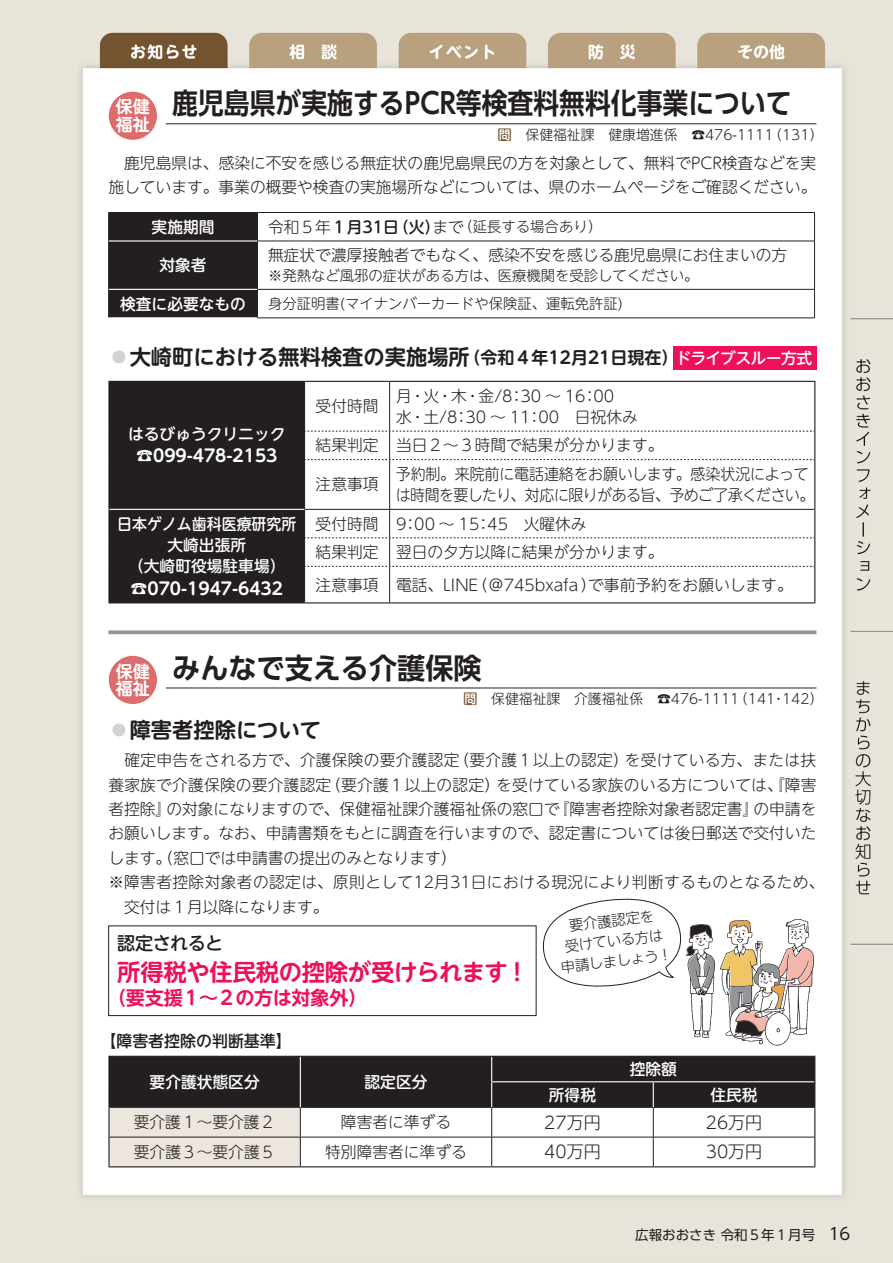
<style>
.page{position:relative;width:893px;height:1263px;background:#fff}
.page>*{position:absolute;margin:0;border:0;box-sizing:border-box;transform-origin:0 0}
.t1{font:700 28.65px "UD Shin Go Pr 6 De";color:#231f20;scale:.9 1}
.t2{font:700 28.65px "UD Shin Go Pr 6 De";color:#231f20}
.t3{font:700 23.4px "UD Shin M Go Pr 6 De";letter-spacing:-.015em;color:#ee1059}
.t4{font:700 21.3px "UD Shin M Go Pr 6 De";color:#231f20}
.t5{font:700 19.2px "UD Shin M Go Pr 6 De";letter-spacing:-.015em;color:#ee1059}
.t6{font:500 18px "UD Shin M Go Pr 6";letter-spacing:-.025em;color:#231f20}
.t7{font:700 16.95px/17.5px "UD Shin M Go Pr 6 De";color:#fff}
.t8{font:300 16.95px "UD Shin M Go Pr 6";color:#231f20}
.t9{font:700 16.95px "UD Shin M Go Pr 6 De";color:#231f20}
.t10{font:16.5px "UD Shin Go Pr 6";color:#231f20}
.t11{font:500 15.9px "UD Shin M Go Pr 6";color:#231f20}
.t12{font:300 15.75px/24.5px "UD Shin M Go Pr 6";color:#231f20}
.t13{font:300 15.75px "UD Shin M Go Pr 6";letter-spacing:.025em;color:#231f20}
.t14{font:500 15.75px "UD Shin M Go Pr 6";color:#fff}
.t15{font:300 15.75px "UD Shin M Go Pr 6";letter-spacing:-.035em;color:#231f20;scale:.95 1}
.t16{font:300 15.75px "UD Shin M Go Pr 6";color:#231f20;scale:.95 1}
.t17{font:500 15.75px/21.3px "UD Shin M Go Pr 6";color:#fff;text-align:center;scale:.95 1}
.t18{font:500 15.75px "UD Shin M Go Pr 6";color:#231f20}
.t19{font:500 15.75px "UD Shin M Go Pr 6";letter-spacing:-.04em;color:#fff}
.t20{font:300 14.4px/20.2px "UD Shin M Go Pr 6";color:#231f20}
.t21{font:300 13.8px "UD Shin M Go Pr 6";color:#231f20}
.t22{font:13.5px "UD Shin Go Pr 6";color:#231f20}
.s1{font-family:"UD Shin M Go Pr 6 De";font-weight:700;color:#79593a}
.s2{font-weight:300}
.s3{color:#d1d2d4}
</style>
<div class="page">
<img style="left:0;top:0;width:893px;height:1263px">
<hr style="left:166px;top:123px;width:650px;height:1px;background:#231f20">
<hr style="left:257px;top:212px;width:558px;height:1px;background:#231f20">
<svg style="left:814px;top:213px;width:1px;height:28px"></svg>
<hr style="left:257px;top:241px;width:558px;height:1px;background:#231f20">
<hr style="left:814px;top:241px;width:1px;height:48px;background:#231f20">
<hr style="left:257px;top:289px;width:558px;height:1px;background:#231f20">
<div style="left:108px;top:212px;width:150px;height:106px;background:#231f20"></div>
<svg style="left:814px;top:290px;width:1px;height:28px"></svg>
<hr style="left:257px;top:318px;width:558px;height:1px;background:#231f20">
<hr style="left:108px;top:318px;width:149px;height:1px;background:#fff">
<hr style="left:109px;top:240px;width:148px;height:2px;background:#fff">
<hr style="left:109px;top:289px;width:148px;height:1px;background:#fff">
<hr style="left:108px;top:381px;width:197px;height:1px;background:#231f20">
<hr style="left:108px;top:382px;width:2px;height:49px;background:#231f20">
<hr style="left:108px;top:431px;width:2px;height:29px;background:#231f20">
<hr style="left:108px;top:460px;width:2px;height:49px;background:#231f20">
<hr style="left:108px;top:509px;width:2px;height:29px;background:#231f20">
<hr style="left:108px;top:538px;width:2px;height:28px;background:#231f20">
<hr style="left:108px;top:566px;width:2px;height:36px;background:#231f20">
<hr style="left:108px;top:602px;width:197px;height:1px;background:#231f20">
<svg style="left:109px;top:381px;width:706px;height:222px"></svg>
<div style="left:673px;top:347px;width:143px;height:23px;background:#ee1059"></div>
<div style="left:109px;top:92px;width:48px;height:48px;background:#dd6c6d;border-radius:50%"></div>
<svg style="left:108px;top:630px;width:708px;height:4px;background:#9fa1a3"></svg>
<hr style="left:166px;top:688px;width:650px;height:1px;background:#231f20">
<hr style="left:108px;top:1056px;width:192px;height:1px;background:#231f20">
<hr style="left:108px;top:1057px;width:2px;height:25px;background:#231f20">
<hr style="left:108px;top:1082px;width:2px;height:25px;background:#231f20">
<hr style="left:108px;top:1107px;width:2px;height:30px;background:#231f20">
<hr style="left:108px;top:1137px;width:2px;height:29px;background:#231f20">
<svg style="left:109px;top:1056px;width:706px;height:110px"></svg>
<hr style="left:108px;top:1166px;width:192px;height:1px;background:#231f20">
<hr style="left:300px;top:1166px;width:192px;height:1px;background:#231f20">
<hr style="left:492px;top:1166px;width:161px;height:1px;background:#231f20">
<hr style="left:653px;top:1166px;width:162px;height:1px;background:#231f20">
<div style="left:109px;top:656px;width:48px;height:48px;background:#dd6c6d;border-radius:50%"></div>
<div style="left:108px;top:926px;width:428px;height:90px;border:1px solid #231f20"></div>
<svg style="left:540px;top:896px;width:274px;height:150px"></svg>
<h1 class="t1" style="left:172px;top:80px;width:690px">鹿児島県が実施するPCR等検査料無料化事業について</h1>
<p class="t21" style="left:768px;top:124px;width:56px">)131(</p>
<p class="t7" style="left:116px;top:97px;width:36px">保健福祉</p>
<p class="t21" style="left:498px;top:124px;width:181px"><span class="s1">問</span>　保健福祉課　健康増進係</p>
<p class="t12" style="left:108px;top:150px;width:709px">　鹿児島県は、感染に不安を感じる無症状の鹿児島県民の方を対象として、無料でPCR検査などを実施しています。事業の概要や検査の実施場所などについては、県のホームページをご確認ください。</p>
<p class="t20" style="left:459px;top:216px;width:145px">（延長する場合あり(</p>
<p class="t21" style="left:691px;top:124px;width:84px">☎476-1111</p>
<p class="t18" style="left:393px;top:213px;width:49px">（火）</p>
<p class="t14" style="left:152px;top:213px;width:64px">実施期間</p>
<p class="t18" style="left:268px;top:213px;width:132px"><span class="s2">令和５年</span>１月31日</p>
<p class="t12" style="left:432px;top:214px;width:33px">まで</p>
<p class="t14" style="left:159px;top:252px;width:49px">対象者</p>
<p class="t14" style="left:120px;top:290px;width:127px">検査に必要なもの</p>
<p class="t12" style="left:268px;top:242px;width:521px">無症状で濃厚接触者でもなく、感染不安を感じる鹿児島県にお住まいの方</p>
<p class="t20" style="left:268px;top:261px;width:432px;line-height:27.8px">※発熱など風邪の症状がある方は、医療機関を受診してください。身分証明書(マイナンバーカードや保険証、運転免許証(</p>
<h3 class="t4" style="left:108px;top:339px;width:363px"><span class="s3">⃝</span>大崎町における無料検査の実施場所</h3>
<p class="t9" style="left:463px;top:343px;width:216px">（令和４年12月21日現在(</p>
<p class="t14" style="left:128px;top:421px;width:159px">はるびゅうクリニック</p>
<p class="t7" style="left:136px;top:446px;width:143px">☎099-478-2153</p>
<p class="t12" style="left:316px;top:393px;width:64px">受付時間</p>
<p class="t12" style="left:316px;top:432px;width:64px">結果判定</p>
<p class="t12" style="left:396px;top:382px;width:220px">月・火・木・金/8：30 ~ 16：00</p>
<p class="t12" style="left:396px;top:402px;width:269px;line-height:28.5px">水・土/8：30 ～ 11：00　日祝休み<br>当日２～３時間で結果が分かります。</p>
<p class="t19" style="left:676px;top:345px;width:138px">ドライブスルー方式</p>
<p class="t17" style="left:117px;top:512px;width:190px">日本ゲノム歯科医療研究所大崎出張所<br>（大崎町役場駐車場(</p>
<p class="t7" style="left:130px;top:578px;width:154px">☎070-1947-6432</p>
<p class="t12" style="left:316px;top:471px;width:64px">注意事項</p>
<p class="t16" style="left:396px;top:461px;width:436px">予約制。来院前に電話連絡をお願いします。感染状況によって</p>
<p class="t15" style="left:396px;top:482px;width:442px">は時間を要したり、対応に限りがある旨、予めご了承ください。</p>
<p class="t12" style="left:316px;top:510px;width:64px">受付時間</p>
<p class="t12" style="left:396px;top:510px;width:192px">9：00 ～ 15：45　火曜休み</p>
<p class="t12" style="left:316px;top:539px;width:64px">結果判定</p>
<p class="t12" style="left:396px;top:539px;width:269px">翌日の夕方以降に結果が分かります。</p>
<p class="t12" style="left:316px;top:571px;width:64px">注意事項</p>
<p class="t12" style="left:472px;top:571px;width:125px">（＠745bxafa）</p>
<p class="t12" style="left:588px;top:571px;width:206px">で事前予約をお願いします。</p>
<p class="t12" style="left:396px;top:571px;width:84px">電話、LINE</p>
<p class="t7" style="left:116px;top:661px;width:36px">保健福祉</p>
<h1 class="t2" style="left:172px;top:644px;width:311px">みんなで支える介護保険</h1>
<p class="t21" style="left:464px;top:688px;width:181px"><span class="s1">問</span>　保健福祉課　介護福祉係</p>
<h3 class="t4" style="left:108px;top:712px;width:214px"><span class="s3">⃝</span>障害者控除について</h3>
<p class="t21" style="left:657px;top:688px;width:84px">☎476-1111</p>
<p class="t21" style="left:734px;top:688px;width:43px">)141</p>
<p class="t21" style="left:782px;top:688px;width:43px">142(</p>
<p class="t21" style="left:772px;top:688px;width:15px">・</p>
<p class="t12" style="left:454px;top:747px;width:176px">（要介護１以上の認定）</p>
<p class="t12" style="left:108px;top:747px;width:353px">　確定申告をされる方で、介護保険の要介護認定</p>
<p class="t12" style="left:625px;top:747px;width:193px">を受けている方、または扶</p>
<p class="t12" style="left:325px;top:771px;width:176px">（要介護１以上の認定）</p>
<p class="t12" style="left:108px;top:771px;width:224px">養家族で介護保険の要介護認定</p>
<p class="t12" style="left:496px;top:771px;width:322px">を受けている家族のいる方については、『障害</p>
<p class="t12" style="left:554px;top:796px;width:206px">『障害者控除対象者認定書』</p>
<p class="t12" style="left:108px;top:796px;width:64px">者控除』</p>
<p class="t12" style="left:108px;top:820px;width:709px">お願いします。なお、申請書類をもとに調査を行いますので、認定書については後日郵送で交付いた</p>
<p class="t12" style="left:108px;top:845px;width:350px">します。（窓口では申請書の提出のみとなります(</p>
<p class="t13" style="left:108px;top:869px;width:717px">※障害者控除対象者の認定は、原則として12月31日における現況により判断するものとなるため、</p>
<p class="t12" style="left:124px;top:894px;width:206px">交付は１月以降になります。</p>
<p class="t12" style="left:166px;top:796px;width:395px">の対象になりますので、保健福祉課介護福祉係の窓口で</p>
<p class="t12" style="left:753px;top:796px;width:64px">の申請を</p>
<p class="t20" style="left:555px;top:916px;width:113px;text-align:center;rotate:-7deg">要介護認定を<br>受けている方は申請しましょう!</p>
<p class="t6" style="left:117px;top:928px;width:107px">認定されると</p>
<h2 class="t3" style="left:117px;top:952px;width:413px">所得税や住民税の控除が受けられます!</h2>
<p class="t5" style="left:107px;top:981px;width:262px">（要支援１～２の方は対象外(</p>
<p class="t11" style="left:100px;top:1028px;width:193px">【障害者控除の判断基準【</p>
<p class="t14" style="left:150px;top:1068px;width:112px">要介護状態区分</p>
<p class="t14" style="left:365px;top:1068px;width:64px">認定区分</p>
<p class="t14" style="left:549px;top:1081px;width:49px">所得税</p>
<p class="t14" style="left:630px;top:1056px;width:49px">控除額</p>
<p class="t14" style="left:710px;top:1081px;width:49px">住民税</p>
<p class="t12" style="left:134px;top:1109px;width:143px">要介護１～要介護２</p>
<p class="t12" style="left:341px;top:1109px;width:112px">障害者に準ずる</p>
<p class="t8" style="left:544px;top:1108px;width:58px">27万円</p>
<p class="t8" style="left:706px;top:1108px;width:58px">26万円</p>
<p class="t12" style="left:134px;top:1139px;width:143px">要介護３～要介護５</p>
<p class="t12" style="left:325px;top:1139px;width:143px">特別障害者に準ずる</p>
<p class="t8" style="left:544px;top:1138px;width:58px">40万円</p>
<p class="t8" style="left:706px;top:1138px;width:58px">30万円</p>
<p class="t22" style="left:635px;top:1224px;width:181px">広報おおさき令和５年１月号</p>
<p class="t10" style="left:829px;top:1221px;width:23px">16</p>
</div>
